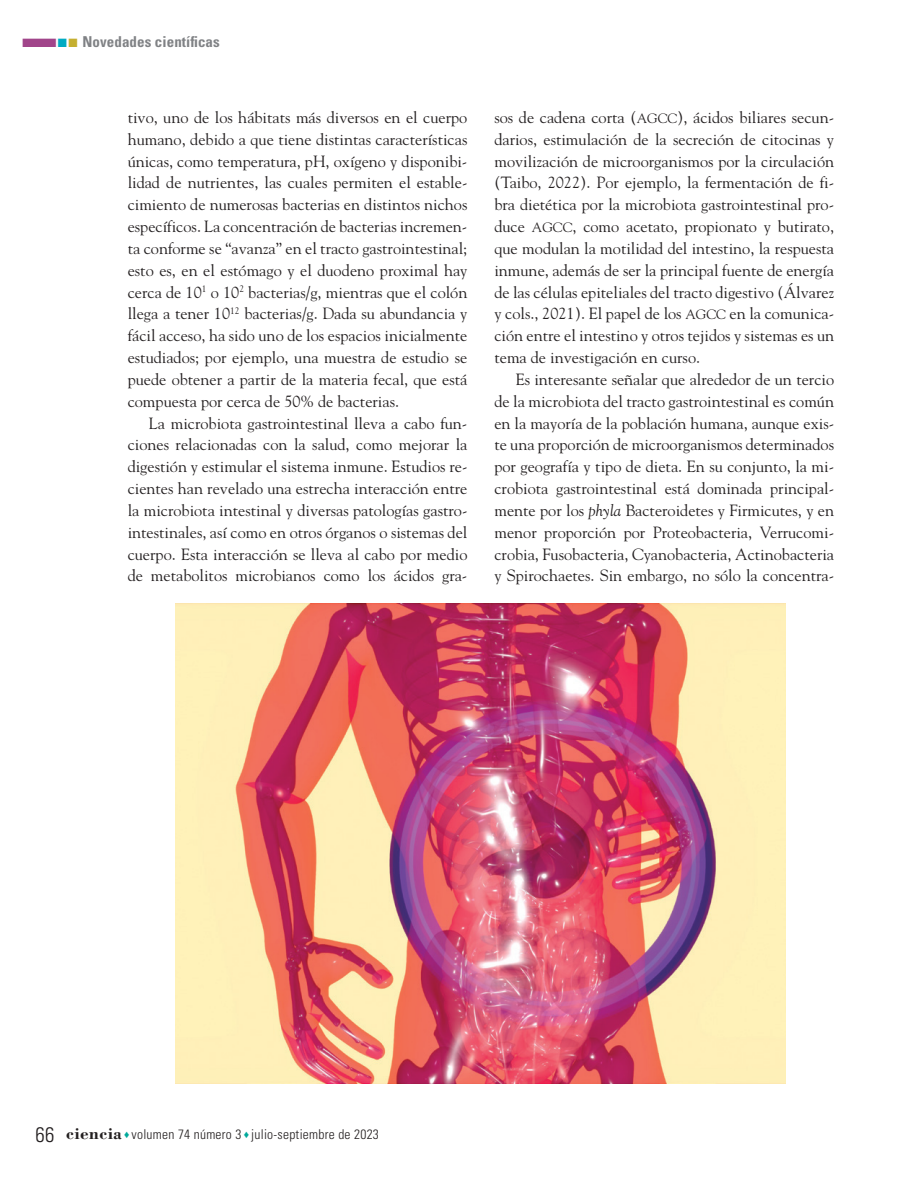
<style>
.page{position:relative;width:915px;height:1191px;background:#fff}
.page>*{position:absolute;margin:0;border:0;box-sizing:border-box;transform-origin:0 0}
._02N_Normal_Sin{font:16.2px/21.8px "Goudy Std";color:#231f20;text-align:justify}
.t1{font:700 condensed 15px "Univers LT Std";letter-spacing:.005em;color:#808285}
.t2{font:300 condensed 13.5px "Univers LT Std";letter-spacing:.02em;color:#231f20}
.s1{color:#a1458a}
.s2{color:#00abc3}
.s3{color:#c5af30}
.s4{font-size:13.5px}
.s5{font-style:italic}
.s6{font-size:21px}
.s7{font-family:"Bodoni Std";font-weight:700;font-stretch:normal;font-size:17.25px}
.s8{color:#00a99b}
</style>
<div class="page">
<img style="left:176px;top:603px;width:609px;height:480px">
<p class="t1" style="left:21px;top:32px;width:200px"><span class="s1">■</span><span class="s2">■</span><span class="s3">■</span> Novedades científicas</p>
<p class="_02N_Normal_Sin" style="left:128px;top:106px;width:341px">tivo, uno de los hábitats más diversos en el cuerpo humano, debido a que tiene distintas características únicas, como temperatura, pH, oxígeno y disponibi&shy;lidad de nutrientes, las cuales permiten el estable&shy;cimiento de numerosas bacterias en distintos nichos específicos. La concentración de bacterias incremen&shy;ta conforme se “avanza” en el tracto gastrointestinal; esto es, en el estómago y el duodeno proximal hay cerca de 10<sup>1</sup> o 10<sup>2</sup> bacterias/g, mientras que el colón llega a tener 10<sup>12</sup> bacterias/g. Dada su abundancia y fácil acceso, ha sido uno de los espacios inicialmente estudiados; por ejemplo, una muestra de estudio se puede obtener a partir de la materia fecal, que está compuesta por cerca de 50% de bacterias.</p>
<p class="_02N_Normal_Sin" style="left:128px;top:412px;width:341px;text-indent:21px">La microbiota gastrointestinal lleva a cabo fun&shy;ciones relacionadas con la salud, como mejorar la digestión y estimular el sistema inmune. Estudios re&shy;cientes han revelado una estrecha interacción entre la microbiota intestinal y diversas patologías gastro&shy;intestinales, así como en otros órganos o sistemas del cuerpo. Esta interacción se lleva al cabo por medio de metabolitos microbianos como los ácidos gra-</p>
<p class="_02N_Normal_Sin" style="left:494px;top:106px;width:341px">sos de cadena corta (<span class="s4">AGCC</span>), ácidos biliares secun&shy;darios, estimulación de la secreción de citocinas y movilización de microorganismos por la circulación (Taibo, 2022). Por ejemplo, la fermentación de fi&shy;bra dietética por la microbiota gastrointestinal pro&shy;duce <span class="s4">AGCC</span>, como acetato, propionato y butirato, que modulan la motilidad del intestino, la respuesta inmune, además de ser la principal fuente de energía de las células epiteliales del tracto digestivo (Álvarez y cols., 2021). El papel de los <span class="s4">AGCC</span> en la comunica&shy;ción entre el intestino y otros tejidos y sistemas es un tema de investigación en curso.</p>
<p class="_02N_Normal_Sin" style="left:494px;top:368px;width:341px;text-indent:21px">Es interesante señalar que alrededor de un tercio de la microbiota del tracto gastrointestinal es común en la mayoría de la población humana, aunque exis&shy;te una proporción de microorganismos determinados por geografía y tipo de dieta. En su conjunto, la mi&shy;crobiota gastrointestinal está dominada principal&shy;mente por los <span class="s5">phyla</span> Bacteroidetes y Firmicutes, y en menor proporción por Proteobacteria, Verrucomi&shy;crobia, Fusobacteria, Cyanobacteria, Actinobacteria y Spirochaetes. Sin embargo, no sólo la concentra-</p>
<p class="t2" style="left:36px;top:1126px;width:345px"><span class="s6">66</span> <span class="s7">ciencia</span> <span class="s8">♦</span> volumen 74 número 3 <span class="s8">♦</span> julio-septiembre de 2023</p>
</div>
